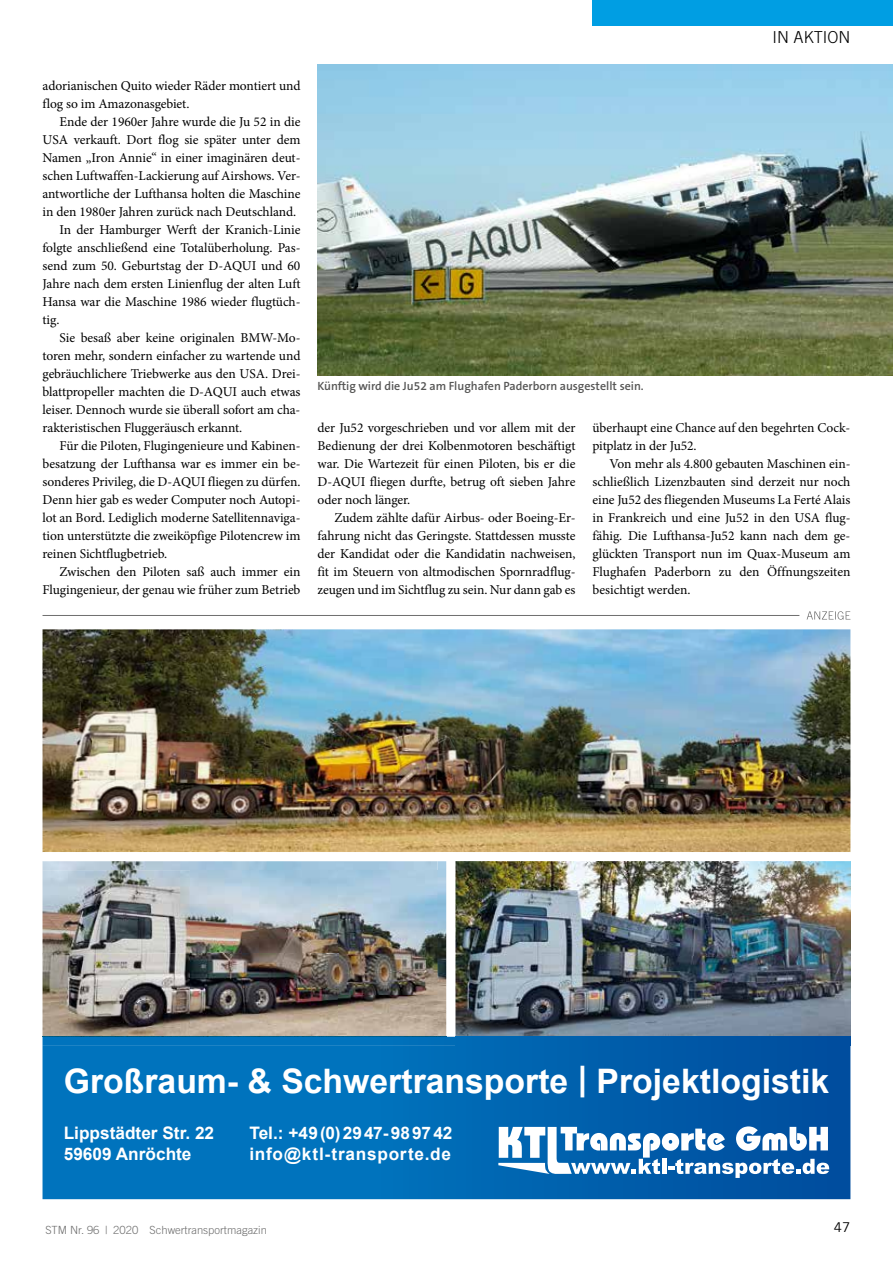
<style>
.page{position:relative;width:893px;height:1263px;background:#fff}
.page>*{position:absolute;margin:0;border:0;box-sizing:border-box;transform-origin:0 0}
.t1{font:700 33.75px "Arial";color:#fff}
.t2{font:700 17.25px/20.7px "Arial";letter-spacing:.04em;color:#fff}
.t3{font:700 17.25px/20.7px "Arial";color:#fff}
.t4{font:300 16.5px "Trade Gothic";color:#000}
.t5{font:13.5px/18px "Minion Pro";letter-spacing:-.005em;color:#000;text-align:justify}
.t6{font:13.5px "Trade Gothic";color:#000}
.t7{font:600 12px "The Sans B6";color:#565655}
.t8{font:300 11.25px "Trade Gothic";color:#6e6e6e}
</style>
<div class="page">
<div style="left:592px;top:0;width:301px;height:26px;background:#009ee3"></div>
<img style="left:317px;top:64px;width:576px;height:312px">
<img style="left:43px;top:629px;width:807px;height:223px">
<img style="left:455px;top:861px;width:395px;height:176px">
<img style="left:43px;top:861px;width:412px;height:176px">
<svg style="left:43px;top:1046px;width:807px;height:153px;background:#0068b4"></svg>
<svg style="left:455px;top:1037px;width:395px;height:9px;background:#005aa8"></svg>
<svg style="left:43px;top:1037px;width:412px;height:9px;background:#0374bd"></svg>
<svg style="left:498px;top:1126px;width:331px;height:52px"></svg>
<svg style="left:807px;top:611px;width:43px;height:9px"></svg>
<hr style="left:43px;top:615px;width:756px;height:1px;background:#6e6e6e">
<p class="t5" style="left:43px;top:77px;width:259px">adorianischen Quito wieder Räder montiert und flog so im Amazonasgebiet.</p>
<p class="t5" style="left:60px;top:113px;width:242px">Ende der 1960er Jahre wurde die Ju 52 in die</p>
<p class="t5" style="left:43px;top:131px;width:259px">USA verkauft. Dort flog sie später unter dem</p>
<p class="t5" style="left:43px;top:149px;width:259px">Namen „Iron Annie“ in einer imaginären deut-</p>
<p class="t5" style="left:43px;top:167px;width:259px">schen Luftwaffen-Lackierung auf Airshows. Ver-</p>
<p class="t5" style="left:43px;top:185px;width:259px">antwortliche der Lufthansa holten die Maschine</p>
<p class="t5" style="left:43px;top:203px;width:255px">in den 1980er Jahren zurück nach Deutschland.</p>
<p class="t5" style="left:60px;top:221px;width:242px">In der Hamburger Werft der Kranich-Linie</p>
<p class="t5" style="left:43px;top:239px;width:259px">folgte anschließend eine Totalüberholung. Pas-</p>
<p class="t5" style="left:43px;top:257px;width:259px">send zum 50. Geburtstag der D-AQUI und 60</p>
<p class="t5" style="left:43px;top:275px;width:259px">Jahre nach dem ersten Linienflug der alten Luft</p>
<p class="t5" style="left:43px;top:293px;width:259px">Hansa war die Maschine 1986 wieder flugtüch-</p>
<p class="t5" style="left:43px;top:311px;width:19px">tig.</p>
<p class="t5" style="left:60px;top:329px;width:242px">Sie besaß aber keine originalen BMW-Mo-</p>
<p class="t5" style="left:43px;top:347px;width:259px">toren mehr, sondern einfacher zu wartende und</p>
<p class="t5" style="left:43px;top:365px;width:259px">gebräuchlichere Triebwerke aus den USA. Drei-</p>
<p class="t5" style="left:43px;top:383px;width:259px">blattpropeller machten die D-AQUI auch etwas</p>
<p class="t5" style="left:43px;top:401px;width:259px">leiser. Dennoch wurde sie überall sofort am cha-</p>
<p class="t5" style="left:43px;top:419px;width:201px">rakteristischen Fluggeräusch erkannt.</p>
<p class="t5" style="left:60px;top:437px;width:242px">Für die Piloten, Flugingenieure und Kabinen-</p>
<p class="t5" style="left:43px;top:455px;width:259px">besatzung der Lufthansa war es immer ein be-</p>
<p class="t5" style="left:43px;top:473px;width:259px">sonderes Privileg, die D-AQUI fliegen zu dürfen.</p>
<p class="t5" style="left:43px;top:491px;width:259px">Denn hier gab es weder Computer noch Autopi-</p>
<p class="t5" style="left:43px;top:509px;width:259px">lot an Bord. Lediglich moderne Satellitennaviga-</p>
<p class="t5" style="left:43px;top:527px;width:259px">tion unterstützte die zweiköpfige Pilotencrew im</p>
<p class="t5" style="left:43px;top:545px;width:126px">reinen Sichtflugbetrieb.</p>
<p class="t5" style="left:60px;top:563px;width:242px">Zwischen den Piloten saß auch immer ein</p>
<p class="t5" style="left:43px;top:581px;width:259px">Flugingenieur, der genau wie früher zum Betrieb</p>
<p class="t4" style="left:772px;top:27px;width:79px">IN AKTION</p>
<p class="t7" style="left:317px;top:380px;width:328px">Künftig wird die Ju52 am Flughafen Paderborn ausgestellt sein.</p>
<p class="t5" style="left:317px;top:419px;width:259px">der Ju52 vorgeschrieben und vor allem mit der Bedienung der drei Kolbenmotoren beschäftigt war. Die Wartezeit für einen Piloten, bis er die D-AQUI fliegen durfte, betrug oft sieben Jahre oder noch länger.</p>
<p class="t5" style="left:317px;top:509px;width:259px;text-indent:17px">Zudem zählte dafür Airbus- oder Boeing-Er&shy;fahrung nicht das Geringste. Stattdessen musste der Kandidat oder die Kandidatin nachweisen, fit im Steuern von altmodischen Spornradflug&shy;zeugen und im Sichtflug zu sein. Nur dann gab es</p>
<p class="t5" style="left:592px;top:419px;width:259px">überhaupt eine Chance auf den begehrten Cock&shy;pitplatz in der Ju52.</p>
<p class="t5" style="left:592px;top:455px;width:259px;text-indent:17px">Von mehr als 4.800 gebauten Maschinen ein&shy;schließlich Lizenzbauten sind derzeit nur noch eine Ju52 des fliegenden Museums La Ferté Alais in Frankreich und eine Ju52 in den USA flug&shy;fähig. Die Lufthansa-Ju52 kann nach dem ge&shy;glückten Transport nun im Quax-Museum am Flughafen Paderborn zu den Öffnungszeiten besichtigt werden.</p>
<h1 class="t1" style="left:64px;top:1057px;width:767px">Großraum- &amp; Schwertransporte | Projektlogistik</h1>
<p class="t3" style="left:64px;top:1123px;width:152px">Lippstädter Str. 22<br>59609 Anröchte</p>
<p class="t2" style="left:249px;top:1123px;width:205px">Tel.: +49 (0) 29 47 - 98 97 42 info@ktl-transporte.de</p>
<p class="t8" style="left:45px;top:1223px;width:223px">STM Nr. 96 | 2020 Schwertransportmagazin</p>
<p class="t6" style="left:834px;top:1219px;width:18px">47</p>
</div>
